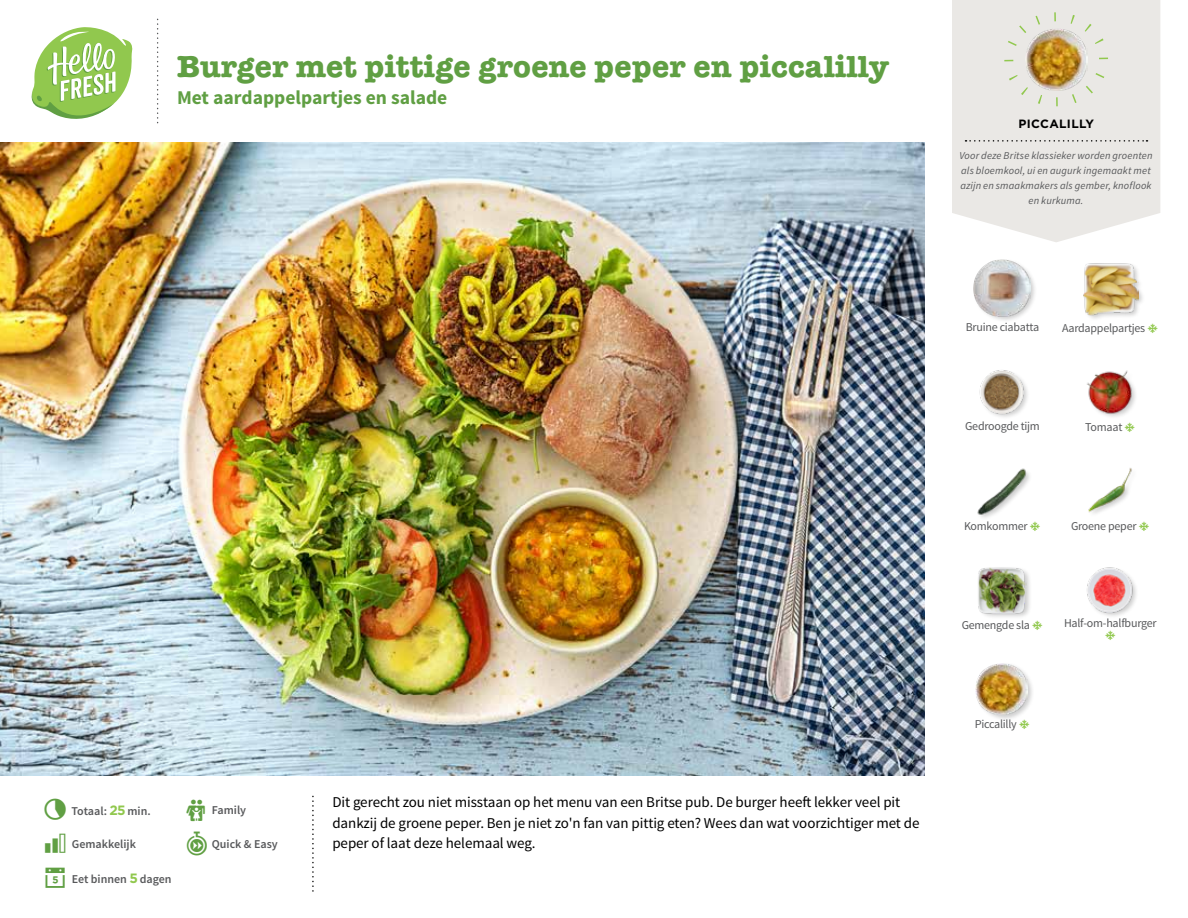
<style>
.page{position:relative;width:1188px;height:918px;background:#fff}
.page>*{position:absolute;margin:0;border:0;box-sizing:border-box;transform-origin:0 0}
.t1{font:700 30.75px "American Typewriter Std";letter-spacing:.01em;color:#609f43}
.t2{font:700 19.5px "Source Sans Pro";color:#609f43}
.t3{font:15px/20.5px "Source Sans Pro";letter-spacing:-.005em;color:#000}
.t4{font:12px "Source Sans Pro";letter-spacing:-.02em;color:#58595b}
.t5{font:600 12px "Source Sans Pro";color:#58595b}
.t6{font:700 12px "Gotham";letter-spacing:.03em;color:#000}
.t7{font:italic 10.5px/14.7px "Source Sans Pro";letter-spacing:.015em;color:#58595b;text-align:center}
.s1{font-family:"Gotham";font-weight:700;font-size:13.5px;color:#91c84e}
</style>
<div class="page">
<svg style="left:31px;top:27px;width:102px;height:92px"></svg>
<img style="left:0;top:142px;width:925px;height:634px">
<svg style="left:952px;top:0;width:208px;height:242px;background:#ebe9e6"></svg>
<svg style="left:966px;top:140px;width:182px;height:2px"></svg>
<div style="left:1004px;top:12px;width:104px;height:94px;border:9px dashed #91c84e;border-radius:50%"></div>
<img style="left:979px;top:370px;width:49px;height:47px">
<div style="left:977px;top:566px;width:55px;height:54px;background:#000;opacity:.2"></div>
<img style="left:977px;top:566px;width:50px;height:49px">
<img style="left:977px;top:468px;width:53px;height:50px">
<img style="left:1087px;top:567px;width:49px;height:49px">
<div style="left:1083px;top:262px;width:63px;height:60px;background:#000;opacity:.2"></div>
<img style="left:1083px;top:262px;width:56px;height:55px">
<img style="left:1088px;top:468px;width:44px;height:46px">
<div style="left:972px;top:258px;width:65px;height:65px;background:#000;opacity:.2"></div>
<img style="left:973px;top:259px;width:57px;height:57px">
<div style="left:975px;top:662px;width:59px;height:60px;background:#000;opacity:.2"></div>
<img style="left:976px;top:663px;width:52px;height:52px">
<img style="left:1087px;top:370px;width:49px;height:47px">
<img style="left:1025px;top:29px;width:62px;height:61px">
<svg style="left:1020px;top:720px;width:9px;height:2px"></svg>
<h1 class="t1" style="left:177px;top:49px;width:714px">Burger met pittige groene peper en piccalilly</h1>
<h2 class="t2" style="left:177px;top:85px;width:272px">Met aardappelpartjes en salade</h2>
<p class="t6" style="left:1018px;top:116px;width:77px">PICCALILLY</p>
<p class="t7" style="left:959px;top:149px;width:195px">Voor deze Britse klassieker worden groenten als bloemkool, ui en augurk ingemaakt met azijn en smaakmakers als gember, knoflook en kurkuma.</p>
<p class="t5" style="left:71px;top:803px;width:81px">Totaal: <span class="s1">25</span> min.</p>
<p class="t5" style="left:212px;top:803px;width:36px">Family</p>
<p class="t3" style="left:332px;top:792px;width:589px">Dit gerecht zou niet misstaan op het menu van een Britse pub. De burger heeft lekker veel pit dankzij de groene peper. Ben je niet zo'n fan van pittig eten? Wees dan wat voorzichtiger met de</p>
<p class="t5" style="left:72px;top:837px;width:66px">Gemakkelijk</p>
<p class="t5" style="left:212px;top:837px;width:68px">Quick &amp; Easy</p>
<p class="t3" style="left:332px;top:833px;width:205px">peper of laat deze helemaal weg.</p>
<p class="t5" style="left:72px;top:871px;width:101px">Eet binnen <span class="s1">5</span> dagen</p>
<p class="t4" style="left:966px;top:319px;width:75px">Bruine ciabatta</p>
<p class="t4" style="left:1062px;top:321px;width:85px">Aardappelpartjes</p>
<p class="t4" style="left:965px;top:418px;width:76px">Gedroogde tijm</p>
<p class="t4" style="left:1085px;top:420px;width:39px">Tomaat</p>
<p class="t4" style="left:964px;top:519px;width:65px">Komkommer</p>
<p class="t4" style="left:1071px;top:519px;width:67px">Groene peper</p>
<p class="t4" style="left:962px;top:618px;width:70px">Gemengde sla</p>
<p class="t4" style="left:975px;top:717px;width:44px">Piccalilly</p>
<p class="t4" style="left:1064px;top:616px;width:94px">Half-om-halfburger</p>
</div>
